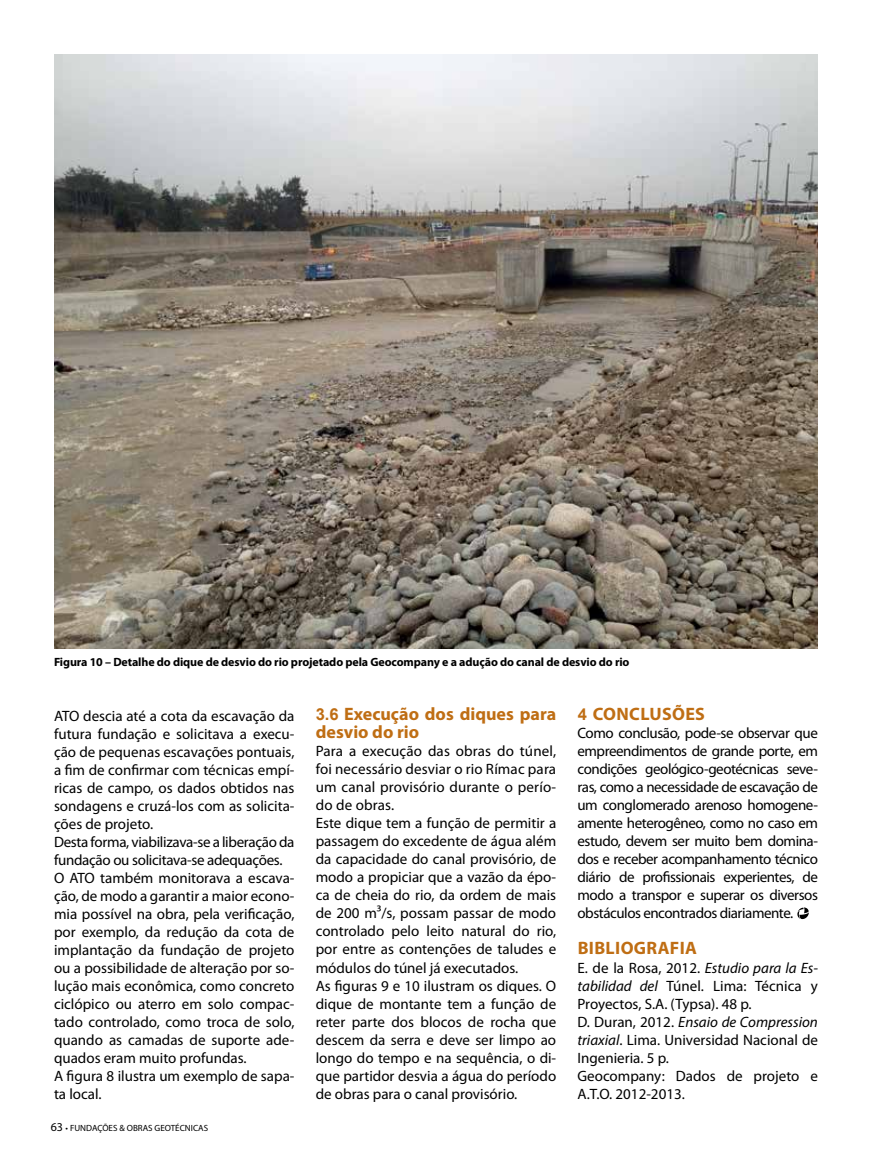
<style>
.page{position:relative;width:872px;height:1170px;background:#fff}
.page>*{position:absolute;margin:0;border:0;box-sizing:border-box;transform-origin:0 0}
.t1{font:700 18px/18px "Myriad Pro";color:#bf6e14}
.t2{font:700 18px "Myriad Pro";letter-spacing:.02em;color:#bf6e14}
.t3{font:15px/18px "Myriad Pro";color:#000}
.t4{font:700 12px "Myriad Pro";letter-spacing:-.01em;color:#000}
.t5{font:9px "Myriad Pro";color:#000}
.s1{font-family:"Arial";font-size:16.5px}
.s2{font-style:italic}
.s3{font-size:12px}
</style>
<div class="page">
<img style="left:54px;top:54px;width:764px;height:594px">
<svg style="left:797px;top:907px;width:11px;height:12px"></svg>
<p class="t4" style="left:54px;top:654px;width:577px">Figura 10 – Detalhe do dique de desvio do rio projetado pela Geocompany e a adução do canal de desvio do rio</p>
<p class="t1" style="left:316px;top:704px;width:242px"><span class="s1">3.6</span> Execução dos diques para desvio do rio</p>
<p class="t3" style="left:316px;top:742px;width:242px">Para a execução das obras do túnel, foi necessário desviar o rio Rímac para um canal provisório durante o perío&shy;do de obras.<br>Este dique tem a função de permitir a passagem do excedente de água além da capacidade do canal provisório, de modo a propiciar que a vazão da épo&shy;ca de cheia do rio, da ordem de mais de 200 m³/s, possam passar de modo controlado pelo leito natural do rio, por entre as contenções de taludes e módulos do túnel já executados.<br>As figuras 9 e 10 ilustram os diques. O dique de montante tem a função de reter parte dos blocos de rocha que descem da serra e deve ser limpo ao longo do tempo e na sequência, o di&shy;que partidor desvia a água do período de obras para o canal provisório.</p>
<p class="t2" style="left:577px;top:702px;width:129px"><span class="s1">4</span> CONCLUSÕES</p>
<p class="t3" style="left:577px;top:724px;width:242px;text-align:justify">Como conclusão, pode-se observar que empreendimentos de grande porte, em condições geológico-geotécnicas seve&shy;ras, como a necessidade de escavação de um conglomerado arenoso homogene&shy;amente heterogêneo, como no caso em estudo, devem ser muito bem domina&shy;dos e receber acompanhamento técnico diário de profissionais experientes, de modo a transpor e superar os diversos obstáculos encontrados diariamente.</p>
<p class="t2" style="left:577px;top:936px;width:121px">BIBLIOGRAFIA</p>
<p class="t3" style="left:577px;top:958px;width:242px">E. de la Rosa, 2012. <span class="s2">Estudio para la Es&shy;tabilidad del</span> Túnel. Lima: Técnica y<br>Proyectos, S.A. (Typsa). 48 p.<br>D. Duran, 2012. <span class="s2">Ensaio de Compression triaxial</span>. Lima. Universidad Nacional de<br>Ingenieria. 5 p.<br>Geocompany: Dados de projeto e<br>A.T.O. 2012-2013.</p>
<p class="t3" style="left:54px;top:707px;width:242px">ATO descia até a cota da escavação da futura fundação e solicitava a execu&shy;ção de pequenas escavações pontuais, a fim de confirmar com técnicas empí&shy;ricas de campo, os dados obtidos nas sondagens e cruzá-los com as solicita&shy;ções de projeto.<br>Desta forma, viabilizava-se a liberação da fundação ou solicitava-se adequações.<br>O ATO também monitorava a escava&shy;ção, de modo a garantir a maior econo&shy;mia possível na obra, pela verificação, por exemplo, da redução da cota de implantação da fundação de projeto ou a possibilidade de alteração por so&shy;lução mais econômica, como concreto ciclópico ou aterro em solo compac&shy;tado controlado, como troca de solo, quando as camadas de suporte ade&shy;quados eram muito profundas.<br>A figura 8 ilustra um exemplo de sapa&shy;ta local.</p>
<p class="t5" style="left:51px;top:1123px;width:159px"><span class="s3">63</span> • FUNDAÇÕES &amp; OBRAS GEOTÉCNICAS</p>
</div>
